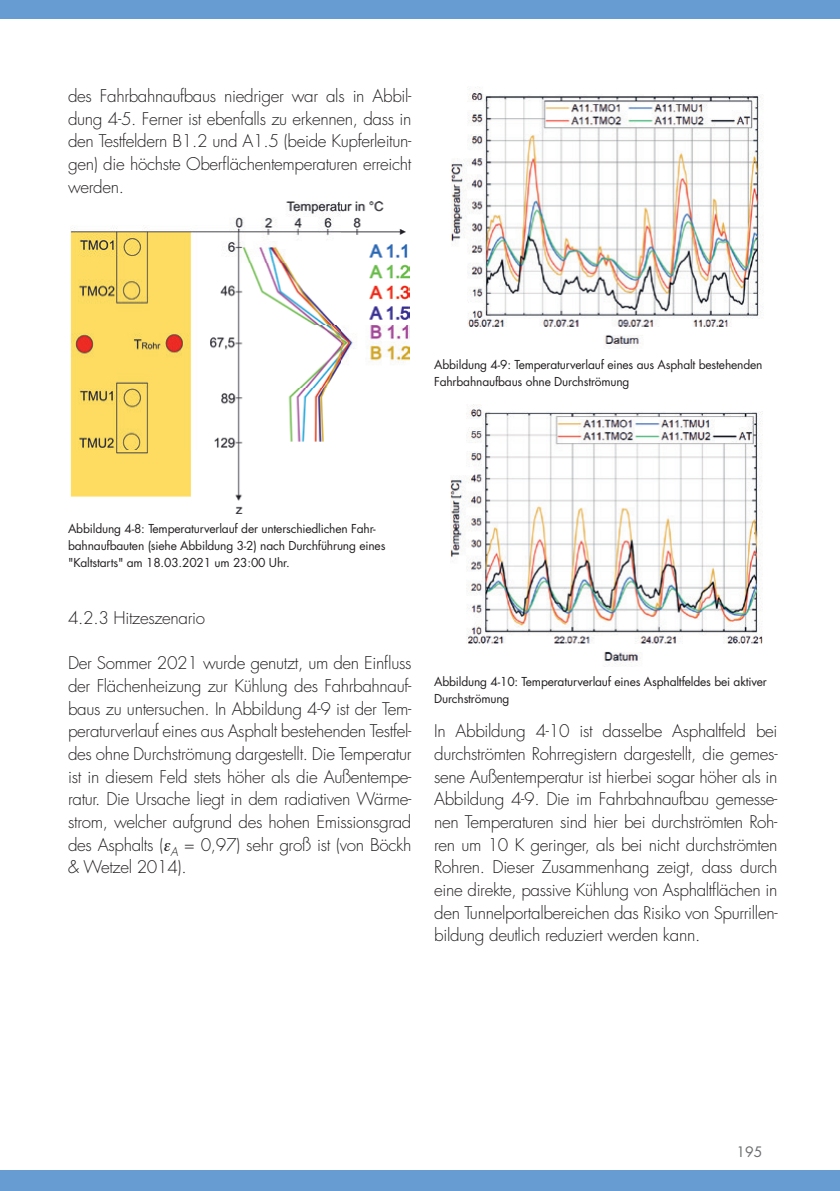
<style>
.page{position:relative;width:840px;height:1191px;background:#fff}
.page>*{position:absolute;margin:0;border:0;box-sizing:border-box;transform-origin:0 0}
.t1{font:300 17px/22.6px "Futura Std";letter-spacing:-.02em;color:#231f20;text-align:justify}
.t2{font:14px "Futura Std";color:#6c6d70}
.t3{font:12px/17px "Futura Std";letter-spacing:-.015em;color:#231f20}
</style>
<div class="page">
<div style="left:0;top:1171px;width:839px;height:20px;background:#679cd2"></div>
<div style="left:0;top:0;width:839px;height:19px;background:#679cd2"></div>
<img style="left:451px;top:87px;width:313px;height:261px">
<img style="left:450px;top:404px;width:313px;height:261px">
<img style="left:70px;top:201px;width:339px;height:312px">
<p class="t1" style="left:68px;top:85px;width:345px">des Fahrbahnaufbaus niedriger war als in Abbil&shy;dung 4-5. Ferner ist ebenfalls zu erkennen, dass in den Testfeldern B1.2 und A1.5 (beide Kupferleitun&shy;gen) die höchste Oberflächentemperaturen erreicht werden.</p>
<p class="t3" style="left:434px;top:356px;width:330px">Abbildung 4-9: Temperaturverlauf eines aus Asphalt bestehenden<br>Fahrbahnaufbaus ohne Durchströmung</p>
<p class="t3" style="left:68px;top:520px;width:319px">Abbildung 4-8: Temperaturverlauf der unterschiedlichen Fahr&shy;bahnaufbauten (siehe Abbildung 3-2) nach Durchführung eines "Kaltstarts" am 18.03.2021 um 23:00 Uhr.</p>
<p class="t1" style="left:68px;top:607px;width:138px">4.2.3 Hitzeszenario</p>
<p class="t1" style="left:68px;top:652px;width:345px">Der Sommer 2021 wurde genutzt, um den Einfluss der Flächenheizung zur Kühlung des Fahrbahnauf&shy;baus zu untersuchen. In Abbildung 4-9 ist der Tem&shy;peraturverlauf eines aus Asphalt bestehenden Testfel&shy;des ohne Durchströmung dargestellt. Die Temperatur ist in diesem Feld stets höher als die Außentempe&shy;ratur. Die Ursache liegt in dem radiativen Wärme&shy;strom, welcher aufgrund des hohen Emissionsgrad des Asphalts ( <sub>A</sub> = 0,97) sehr groß ist (von Böckh &amp; Wetzel 2014).</p>
<p class="t3" style="left:434px;top:673px;width:334px">Abbildung 4-10: Temperaturverlauf eines Asphaltfeldes bei aktiver<br>Durchströmung</p>
<p class="t1" style="left:434px;top:720px;width:345px">In Abbildung 4-10 ist dasselbe Asphaltfeld bei durchströmten Rohrregistern dargestellt, die gemes&shy;sene Außentemperatur ist hierbei sogar höher als in Abbildung 4-9. Die im Fahrbahnaufbau gemesse&shy;nen Temperaturen sind hier bei durchströmten Roh&shy;ren um 10 K geringer, als bei nicht durchströmten Rohren. Dieser Zusammenhang zeigt, dass durch eine direkte, passive Kühlung von Asphaltflächen in den Tunnelportalbereichen das Risiko von Spurrillen&shy;bildung deutlich reduziert werden kann.</p>
<p class="t2" style="left:736px;top:1143px;width:27px">195</p>
</div>
